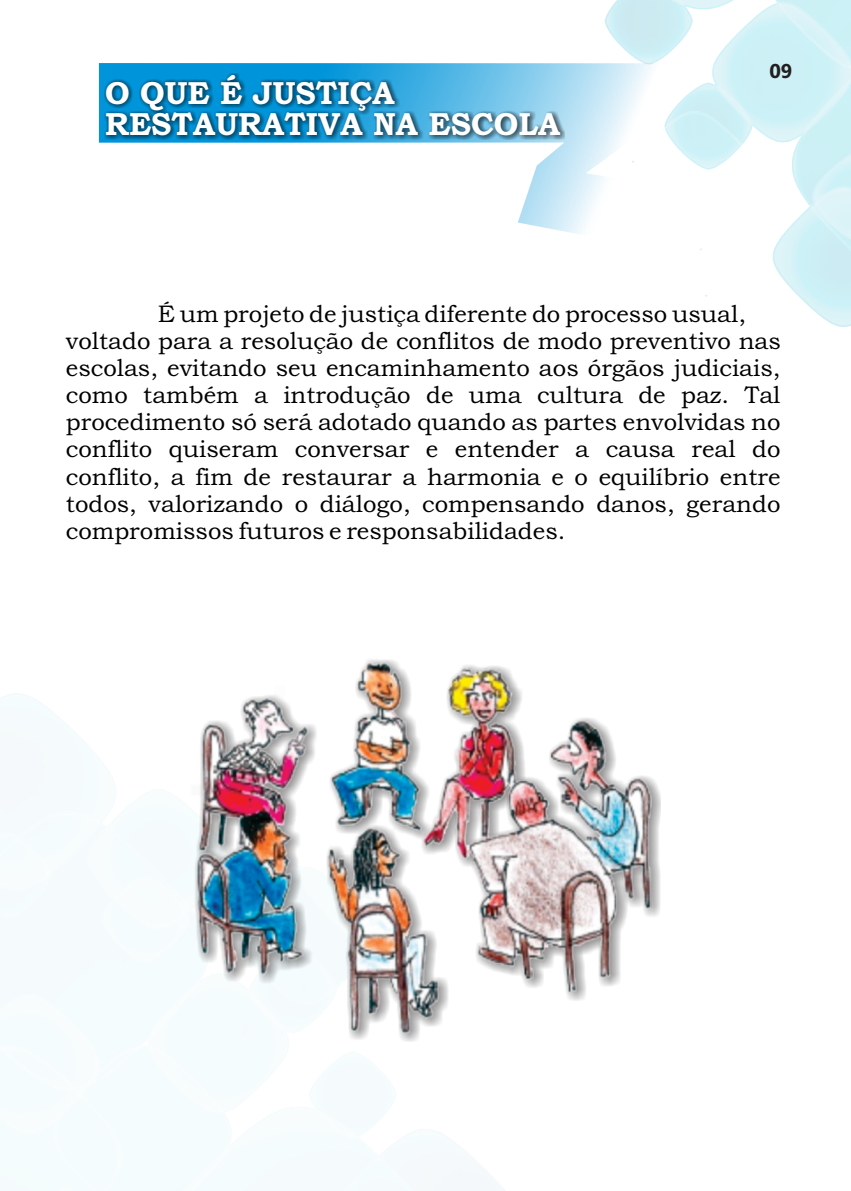
<style>
.page{position:relative;width:851px;height:1191px;background:#fff}
.page>*{position:absolute;margin:0;border:0;box-sizing:border-box;transform-origin:0 0}
.t1{font:700 32px/31.2px "Bookman Old Style";color:#fff;scale:.96 1}
.t2{font:24px/27px "Bookman Old Style";color:#000}
.t3{font:700 20px "Gisha";color:#231f20}
</style>
<div class="page">
<img style="left:605px;top:0;width:245px;height:327px">
<div style="left:190px;top:658px;width:470px;height:383px;background:#231f20;opacity:.49"></div>
<img style="left:192px;top:660px;width:459px;height:372px">
<svg style="left:99px;top:63px;width:667px;height:200px"></svg>
<div style="left:104px;top:73px;width:460px;height:67px;background:#231f20;opacity:.78"></div>
<h1 class="t1" style="left:105px;top:80px;width:475px">O QUE É JUSTIÇA<br>RESTAURATIVA NA ESCOLA</h1>
<p class="t3" style="left:768px;top:63px;width:24px">09</p>
<p class="t2" style="left:66px;top:303px;width:716px;text-indent:92px">É um projeto de justiça diferente do processo usual, voltado para a resolução de conflitos de modo preventivo nas escolas, evitando seu encaminhamento aos órgãos judiciais, como também a introdução de uma cultura de paz. Tal procedimento só será adotado quando as partes envolvidas no conflito quiseram conversar e entender a causa real do conflito, a fim de restaurar a harmonia e o equilíbrio entre todos, valorizando o diálogo, compensando danos, gerando compromissos futuros e responsabilidades.</p>
</div>
